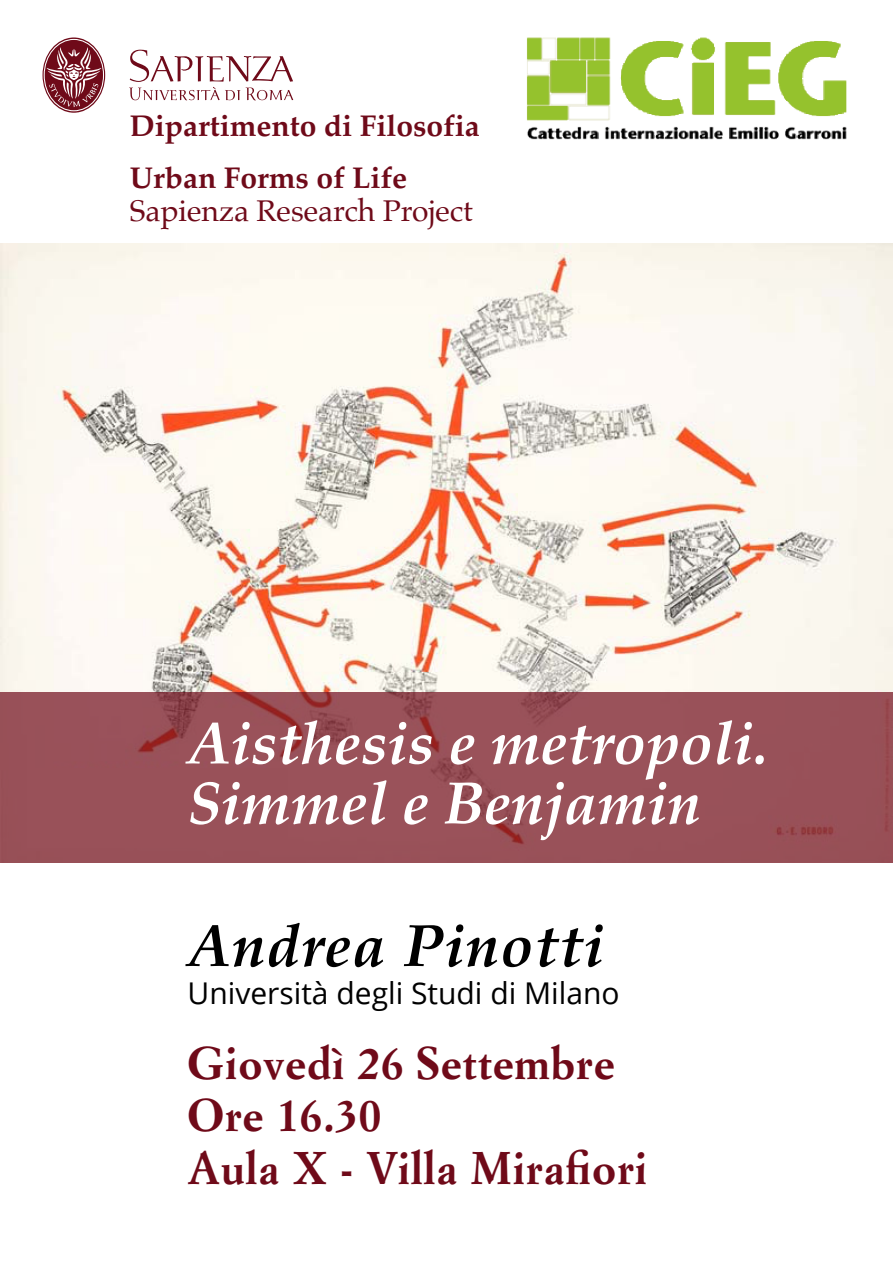
<style>
.page{position:relative;width:893px;height:1263px;background:#fff}
.page>*{position:absolute;margin:0;border:0;box-sizing:border-box;transform-origin:0 0}
.t1{font:italic 700 60px/60px "Palatino";color:#fff}
.t2{font:italic 700 60px "Palatino";letter-spacing:.02em;color:#000}
.t3{font:700 45px/52.5px "Simoncini Garamond Std";letter-spacing:.02em;color:#6f0a19}
.t4{font:700 30px "Palatino";color:#6f0a19}
.t5{font:30px "Open Sans";color:#000}
.t6{font:30px "Palatino";color:#6f0a19}
</style>
<div class="page">
<img style="left:0;top:243px;width:893px;height:449px">
<div style="left:0;top:692px;width:893px;height:170px;background:#995159"></div>
<svg style="left:129px;top:50px;width:164px;height:50px"></svg>
<svg style="left:44px;top:39px;width:60px;height:72px"></svg>
<img style="left:365px;top:37px;width:528px;height:265px">
<p class="t4" style="left:130px;top:100px;width:351px">Dipartimento di Filosofia</p>
<p class="t4" style="left:130px;top:152px;width:279px">Urban Forms of Life</p>
<p class="t6" style="left:130px;top:185px;width:345px">Sapienza Research Project</p>
<h1 class="t1" style="left:188px;top:713px;width:582px">Aisthesis e metropoli.<br>Simmel e Benjamin</h1>
<h1 class="t2" style="left:188px;top:896px;width:418px">Andrea Pinotti</h1>
<p class="t5" style="left:188px;top:972px;width:434px">Università degli Studi di Milano</p>
<p class="t3" style="left:188px;top:1038px;width:461px">Giovedì 26 Settembre<br>Ore 16.30<br>Aula X - Villa Mirafiori</p>
</div>
